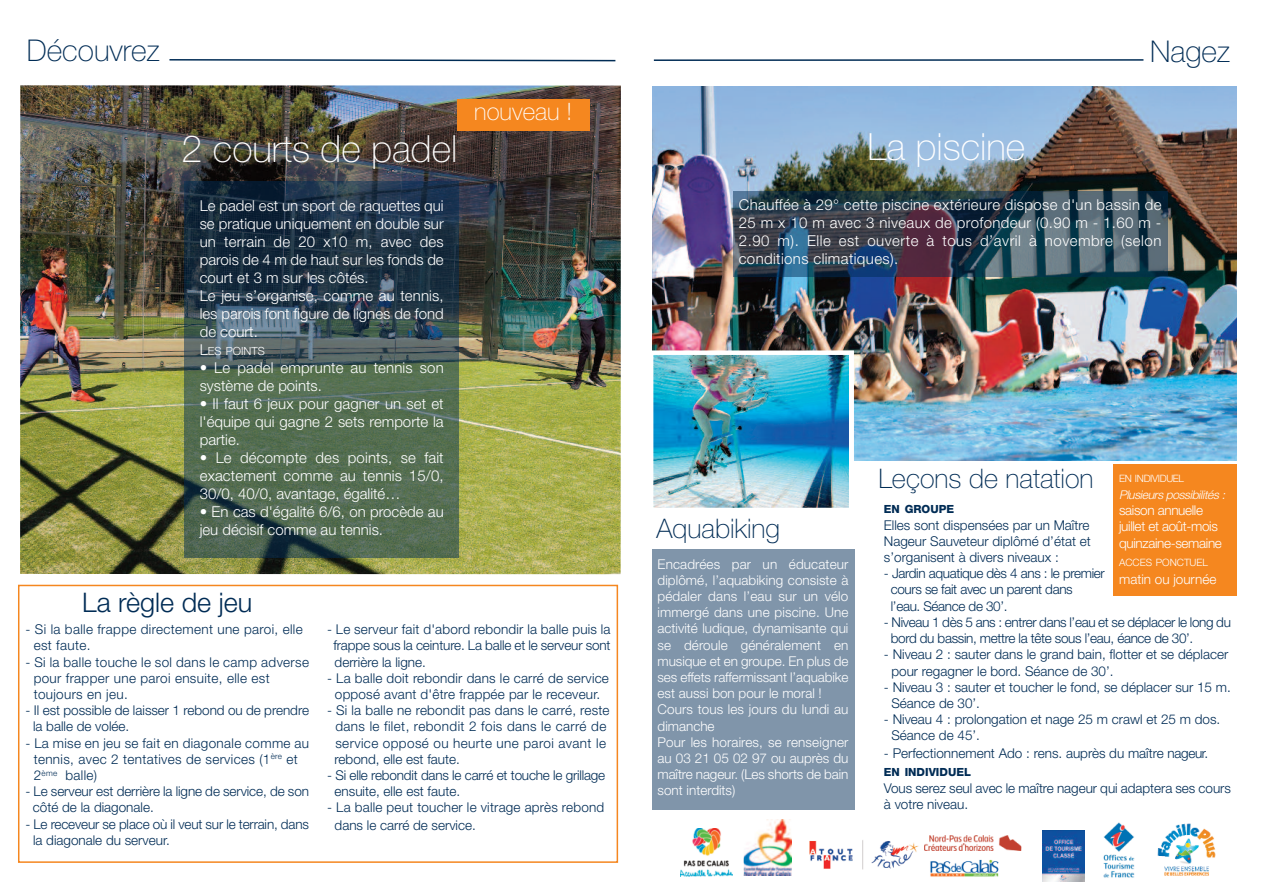
<style>
.page{position:relative;width:1263px;height:893px;background:#fff}
.page>*{position:absolute;margin:0;border:0;box-sizing:border-box;transform-origin:0 0}
.t1{font:100 37.5px "Helvetica Neue LT Pro";color:#fff}
.t2{font:100 30px "Helvetica Neue LT Pro";color:#002c55}
.t3{font:100 27px "Helvetica Neue LT Pro";color:#002c55}
.t4{font:300 27px "Helvetica Neue LT Pro";color:#002c55}
.t5{font:100 24px "Helvetica Neue LT Pro";color:#fff}
.t6{font:300 15px/18px "Helvetica Neue LT Pro";color:#fff;text-align:justify}
.t7{font:300 13.5px/16.2px "Helvetica Neue LT Pro";color:#002c55}
.t8{font:300 13.5px/16.2px "Helvetica Neue LT Pro";color:#fff}
.t9{font:300 13.5px/16.2px "Helvetica Neue LT Pro";letter-spacing:.025em;color:#002c55}
.t10{font:300 13.5px/16.2px "Helvetica Neue LT Pro";letter-spacing:-.025em;color:#002c55}
.t11{font:300 13.5px/16.2px "Helvetica Neue LT Pro";letter-spacing:.03em;color:#002c55}
.t12{font:300 13.5px/16.8px "Helvetica Neue LT Pro";letter-spacing:-.025em;color:#fff}
.t13{font:italic 300 12px "Helvetica Neue LT Pro";color:#fff}
.t14{font:800 11.25px "Helvetica Neue LT Pro";color:#002c55}
.t15{font:300 11.25px "Helvetica Neue LT Pro";color:#fff}
.t16{font:300 10.2px "Helvetica Neue LT Pro";color:#fff}
.t17{font:300 10.2px "Helvetica Neue LT Pro";letter-spacing:-.035em;color:#fff}
.s1{font-size:15px}
</style>
<div class="page">
<img style="left:653px;top:86px;width:584px;height:375px">
<div style="left:652px;top:549px;width:202px;height:260px;background:#8095aa"></div>
<div style="left:733px;top:191px;width:434px;height:85px;background:#002c55;opacity:.5"></div>
<img style="left:654px;top:355px;width:195px;height:152px">
<div style="left:649px;top:350px;width:205px;height:162px;border:4px solid #fff"></div>
<img style="left:20px;top:85px;width:601px;height:489px">
<div style="left:457px;top:99px;width:133px;height:32px;background:#f5871f"></div>
<div style="left:18px;top:585px;width:600px;height:278px;border:2px solid #f5871f"></div>
<div style="left:185px;top:182px;width:274px;height:376px;background:#002c55;opacity:.5"></div>
<svg style="left:169px;top:59px;width:447px;height:3px"></svg>
<hr style="left:654px;top:59px;width:489px;height:2px;background:#002c55">
<img style="left:1157px;top:823px;width:59px;height:53px">
<img style="left:1103px;top:822px;width:32px;height:56px">
<img style="left:681px;top:828px;width:51px;height:49px">
<img style="left:809px;top:840px;width:110px;height:30px">
<img style="left:744px;top:820px;width:47px;height:56px">
<img style="left:930px;top:860px;width:69px;height:17px">
<img style="left:924px;top:836px;width:97px;height:14px">
<img style="left:1042px;top:831px;width:43px;height:50px">
<div style="left:1113px;top:464px;width:124px;height:132px;background:#f5871f"></div>
<h2 class="t2" style="left:27px;top:40px;width:134px">Découvrez</h2>
<h2 class="t2" style="left:1150px;top:40px;width:81px">Nagez</h2>
<h1 class="t1" style="left:182px;top:135px;width:277px">2 courts de padel</h1>
<p class="t6" style="left:200px;top:198px;width:245px;text-align:left">Le padel est un sport de raquettes qui se pratique uniquement en double sur un terrain de 20 x10 m, avec des parois de 4 m de haut sur les fonds de court et 3 m sur les côtés.<br>Le jeu s’organise, comme au tennis, les parois font figure de lignes de fond de court.</p>
<p class="t15" style="left:200px;top:347px;width:67px"><span class="s1">L</span>ES POINTS</p>
<p class="t6" style="left:200px;top:360px;width:245px">• Le padel emprunte au tennis son système de points.</p>
<p class="t6" style="left:200px;top:396px;width:245px">• Il faut 6 jeux pour gagner un set et l'équipe qui gagne 2 sets remporte la partie.</p>
<p class="t6" style="left:200px;top:450px;width:245px">• Le décompte des points, se fait exactement comme au tennis 15/0, 30/0, 40/0, avantage, égalité…</p>
<p class="t6" style="left:200px;top:504px;width:245px">• En cas d'égalité 6/6, on procède au jeu décisif comme au tennis.</p>
<h3 class="t5" style="left:474px;top:103px;width:100px">nouveau !</h3>
<h3 class="t4" style="left:82px;top:592px;width:172px">La règle de jeu</h3>
<p class="t9" style="left:34px;top:623px;width:271px;text-indent:-8px">- Si la balle frappe directement une paroi, elle est faute.</p>
<p class="t9" style="left:34px;top:655px;width:277px;text-indent:-8px">- Si la balle touche le sol dans le camp adverse pour frapper une paroi ensuite, elle est toujours en jeu.</p>
<p class="t7" style="left:33px;top:704px;width:278px;text-indent:-8px">- Il est possible de laisser 1 rebond ou de prendre la balle de volée.</p>
<p class="t9" style="left:34px;top:736px;width:277px;text-indent:-8px">- La mise en jeu se fait en diagonale comme au tennis, avec 2 tentatives de services (1<sup>ère</sup> et<br>2<sup>ème</sup> balle)</p>
<p class="t7" style="left:33px;top:785px;width:278px;text-indent:-7px">- Le serveur est derrière la ligne de service, de son côté de la diagonale.</p>
<p class="t7" style="left:33px;top:817px;width:278px;text-indent:-8px">- Le receveur se place où il veut sur le terrain, dans la diagonale du serveur.</p>
<p class="t7" style="left:333px;top:623px;width:279px;text-align:justify;text-indent:-6px">- Le serveur fait d'abord rebondir la balle puis la frappe sous la ceinture. La balle et le serveur sont derrière la ligne.</p>
<p class="t7" style="left:327px;top:671px;width:283px;text-align:center">- La balle doit rebondir dans le carré de service opposé avant d'être frappée par le receveur.</p>
<p class="t11" style="left:335px;top:704px;width:277px;text-indent:-8px">- Si la balle ne rebondit pas dans le carré, reste dans le filet, rebondit 2 fois dans le carré de service opposé ou heurte une paroi avant le rebond, elle est faute.</p>
<p class="t7" style="left:335px;top:768px;width:272px;text-indent:-8px">- Si elle rebondit dans le carré et touche le grillage ensuite, elle est faute.</p>
<p class="t7" style="left:335px;top:800px;width:271px;line-height:17.2px;text-indent:-8px">- La balle peut toucher le vitrage après rebond dans le carré de service.</p>
<h1 class="t1" style="left:867px;top:134px;width:159px">La piscine</h1>
<p class="t6" style="left:739px;top:197px;width:424px">Chauffée à 29° cette piscine extérieure dispose d'un bassin de 25 m x 10 m avec 3 niveaux de profondeur (0.90 m - 1.60 m - 2.90 m). Elle est ouverte à tous d’avril à novembre (selon conditions climatiques).</p>
<h3 class="t3" style="left:656px;top:519px;width:125px">Aquabiking</h3>
<p class="t8" style="left:658px;top:557px;width:192px">Encadrées par un éducateur diplômé, l’aquabiking consiste à pédaler dans l’eau sur un vélo immergé dans une piscine. Une activité ludique, dynamisante qui se déroule généralement en musique et en groupe. En plus de ses effets raffermissant l’aquabike est aussi bon pour le moral !<br>Cours tous les jours du lundi au dimanche<br>Pour les horaires, se renseigner au 03 21 05 02 97 ou auprès du maître nageur. (Les shorts de bain sont interdits)</p>
<h3 class="t3" style="left:878px;top:468px;width:217px">Leçons de natation</h3>
<p class="t17" style="left:1119px;top:475px;width:66px">EN INDIVIDUEL</p>
<p class="t13" style="left:1119px;top:490px;width:110px">Plusieurs possibilités :</p>
<p class="t12" style="left:1119px;top:503px;width:104px">saison annuelle juillet et août-mois quinzaine-semaine</p>
<p class="t16" style="left:1119px;top:559px;width:90px">ACCES PONCTUEL</p>
<p class="t8" style="left:1119px;top:573px;width:99px">matin ou journée</p>
<p class="t14" style="left:884px;top:505px;width:72px">EN GROUPE</p>
<p class="t7" style="left:884px;top:518px;width:208px;text-align:justify">Elles sont dispensées par un Maître Nageur Sauveteur diplômé d’état et s’organisent à divers niveaux :</p>
<p class="t10" style="left:891px;top:567px;width:215px;text-indent:-7px">- Jardin aquatique dès 4 ans : le premier cours se fait avec un parent dans l’eau. Séance de 30’.</p>
<p class="t10" style="left:891px;top:615px;width:342px;text-indent:-7px">- Niveau 1 dès 5 ans : entrer dans l’eau et se déplacer le long du bord du bassin, mettre la tête sous l’eau, éance de 30’.</p>
<p class="t7" style="left:891px;top:648px;width:338px;text-indent:-8px">- Niveau 2 : sauter dans le grand bain, flotter et se déplacer pour regagner le bord. Séance de 30’.</p>
<p class="t7" style="left:891px;top:680px;width:341px;text-indent:-8px">- Niveau 3 : sauter et toucher le fond, se déplacer sur 15 m.<br>Séance de 30’.</p>
<p class="t7" style="left:891px;top:712px;width:330px;text-indent:-8px">- Niveau 4 : prolongation et nage 25 m crawl et 25 m dos.<br>Séance de 45’.</p>
<p class="t7" style="left:884px;top:746px;width:326px">- Perfectionnement Ado : rens. auprès du maître nageur.</p>
<p class="t14" style="left:884px;top:767px;width:89px">EN INDIVIDUEL</p>
<p class="t7" style="left:884px;top:781px;width:348px">Vous serez seul avec le maître nageur qui adaptera ses cours à votre niveau.</p>
</div>
